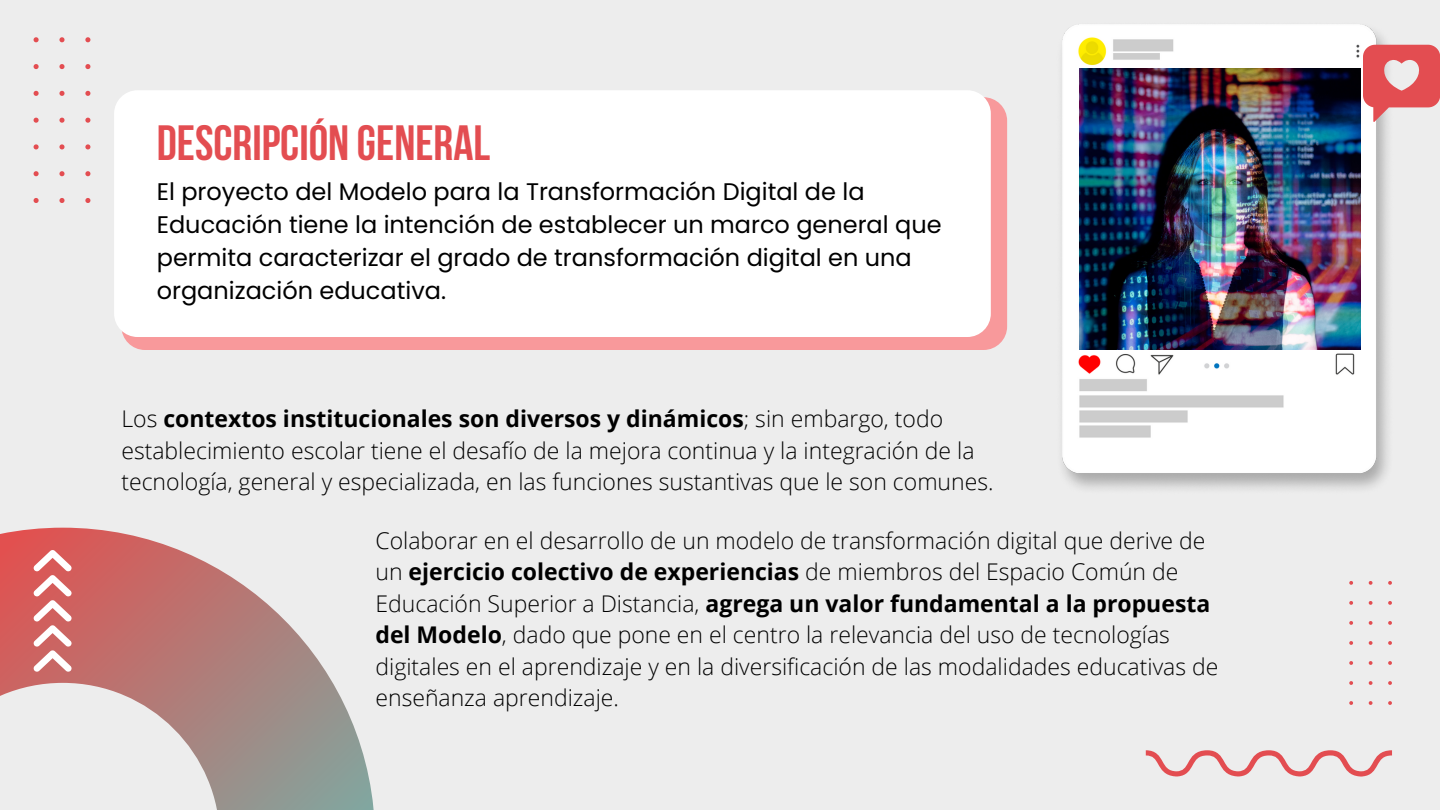
<style>
.page{position:relative;width:1440px;height:810px;background:#ededed}
.page>*{position:absolute;margin:0;border:0;box-sizing:border-box;transform-origin:0 0}
.t1{font:700 49.3px "Bebas Neue";color:#e34d51}
.t2{font:24px/33px "Poppins";color:#000}
.t3{font:300 23px/31.5px "Open Sans";color:#000}
.s1{font-weight:700}
</style>
<div class="page">
<svg style="left:34px;top:37px;width:57px;height:166px"></svg>
<svg style="left:1350px;top:581px;width:42px;height:124px"></svg>
<svg style="left:0;top:528px;width:374px;height:282px"></svg>
<svg style="left:33px;top:550px;width:39px;height:122px;background:#e09492"></svg>
<div style="left:121px;top:97px;width:886px;height:253px;background:#f8999b;border-radius:24px"></div>
<div style="left:114px;top:90px;width:877px;height:247px;background:#fff;border-radius:23px"></div>
<img style="left:1062px;top:24px;width:332px;height:466px">
<img style="left:1080px;top:69px;width:280px;height:280px">
<svg style="left:1363px;top:45px;width:77px;height:77px"></svg>
<svg style="left:1146px;top:750px;width:246px;height:27px"></svg>
<h1 class="t1" style="left:157px;top:123px;width:335px">DESCRIPCIÓN GENERAL</h1>
<p class="t2" style="left:157px;top:175px;width:786px">El proyecto del Modelo para la Transformación Digital de la Educación tiene la intención de establecer un marco general que permita caracterizar el grado de transformación digital en una organización educativa.</p>
<p class="t3" style="left:121px;top:403px;width:874px">Los <span class="s1">contextos institucionales son diversos y dinámicos</span>; sin embargo, todo establecimiento escolar tiene el desafío de la mejora continua y la integración de la tecnología, general y especializada, en las funciones sustantivas que le son comunes.</p>
<p class="t3" style="left:375px;top:524px;width:844px">Colaborar en el desarrollo de un modelo de transformación digital que derive de un <span class="s1">ejercicio colectivo de experiencias</span> de miembros del Espacio Común de Educación Superior a Distancia, <span class="s1">agrega un valor fundamental a la propuesta del Modelo</span>, dado que pone en el centro la relevancia del uso de tecnologías digitales en el aprendizaje y en la diversificación de las modalidades educativas de enseñanza aprendizaje.</p>
</div>
